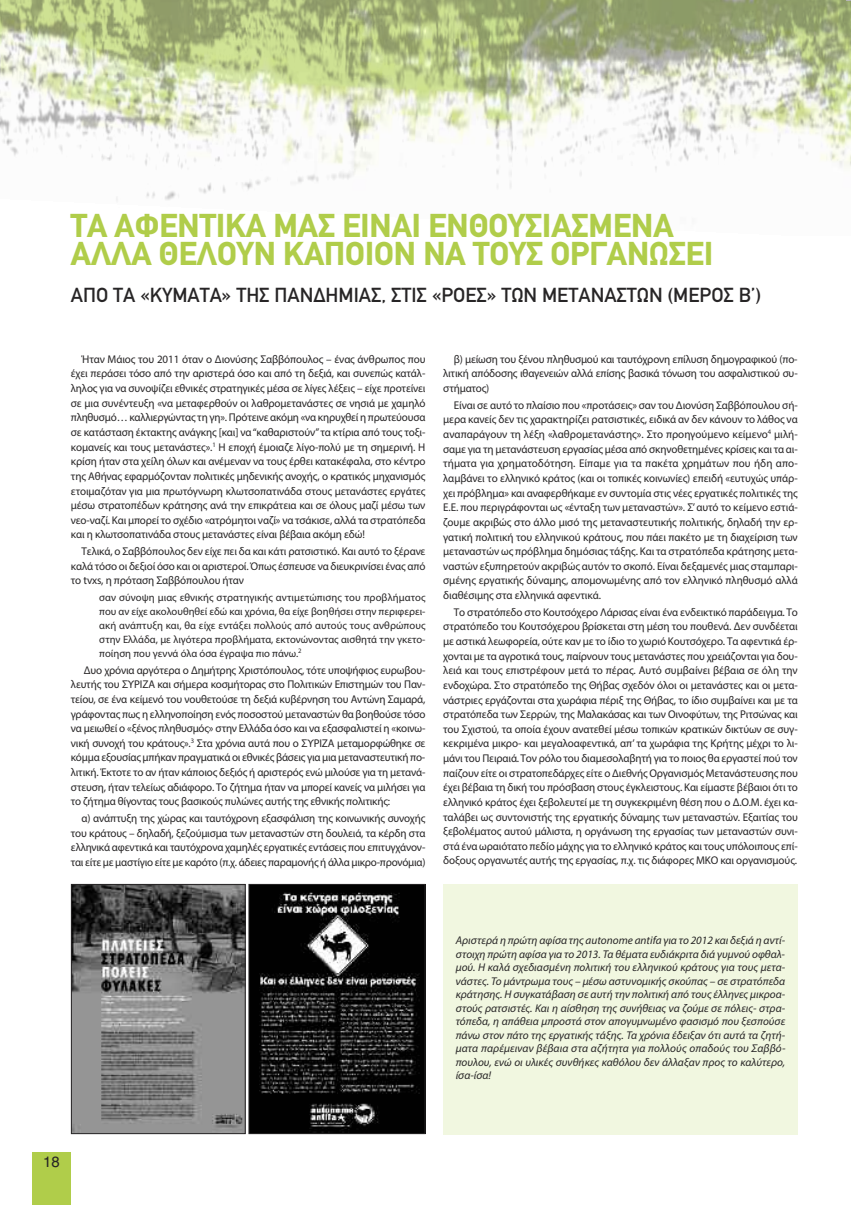
<style>
.page{position:relative;width:851px;height:1205px;background:#fff}
.page>*{position:absolute;margin:0;border:0;box-sizing:border-box;transform-origin:0 0}
.t1{font:700 32.5px/27.5px "CF Din";color:#b0cd4a}
.t2{font:20px "CF Din";color:#272526}
.t3{font:15px "Helvetica";color:#272526}
.t4{font:11.25px/14.6px "Myriad Pro";letter-spacing:-.015em;color:#272526;text-align:justify}
.t5{font:italic 11.25px/13.5px "Myriad Pro";letter-spacing:.005em;color:#272526;text-align:justify}
.t6{font:10.62px/14px "Myriad Pro";color:#272526;text-align:justify}
</style>
<div class="page">
<img style="left:0;top:0;width:850px;height:201px">
<div style="left:32px;top:1152px;width:39px;height:53px;background:#b0cd4a"></div>
<div style="left:443px;top:884px;width:354px;height:250px;background:#f1f7e0"></div>
<img style="left:250px;top:886px;width:173px;height:246px">
<div style="left:248px;top:884px;width:177px;height:250px;border:1px solid #272526"></div>
<img style="left:73px;top:886px;width:171px;height:246px">
<div style="left:71px;top:884px;width:175px;height:250px;border:1px solid #272526"></div>
<h1 class="t1" style="left:71px;top:212px;width:643px">ΤΑ ΑΦΕΝΤΙΚΑ ΜΑΣ ΕΙΝΑΙ ΕΝΘΟΥΣΙΑΣΜΕΝΑ<br>ΑΛΛΑ ΘΕΛΟΥΝ ΚΑΠΟΙΟΝ ΝΑ ΤΟΥΣ ΟΡΓΑΝΩΣΕΙ</h1>
<h2 class="t2" style="left:71px;top:284px;width:691px">ΑΠΟ ΤΑ «ΚΥΜΑΤΑ» ΤΗΣ ΠΑΝΔΗΜΙΑΣ, ΣΤΙΣ «ΡΟΕΣ» ΤΩΝ ΜΕΤΑΝΑΣΤΩΝ (ΜΕΡΟΣ Β’)</h2>
<p class="t4" style="left:71px;top:353px;width:356px;text-indent:11px">Ήταν Μάιος του 2011 όταν ο Διονύσης Σαββόπουλος – ένας άνθρωπος που έχει περάσει τόσο από την αριστερά όσο και από τη δεξιά, και συνεπώς κατάλ&shy;ληλος για να συνοψίζει εθνικές στρατηγικές μέσα σε λίγες λέξεις – είχε προτείνει σε μια συνέντευξη «να μεταφερθούν οι λαθρομετανάστες σε νησιά με χαμηλό πληθυσμό… καλλιεργώντας τη γη». Πρότεινε ακόμη «να κηρυχθεί η πρωτεύουσα σε κατάσταση έκτακτης ανάγκης [και] να“καθαριστούν”τα κτίρια από τους τοξι&shy;κομανείς και τους μετανάστες».<sup>1</sup> Η εποχή έμοιαζε λίγο-πολύ με τη σημερινή. Η κρίση ήταν στα χείλη όλων και ανέμεναν να τους έρθει κατακέφαλα, στο κέντρο της Αθήνας εφαρμόζονταν πολιτικές μηδενικής ανοχής, ο κρατικός μηχανισμός ετοιμαζόταν για μια πρωτόγνωρη κλωτσοπατινάδα στους μετανάστες εργάτες μέσω στρατοπέδων κράτησης ανά την επικράτεια και σε όλους μαζί μέσω των νεο-ναζί. Και μπορεί το σχέδιο «ατρόμητοι ναζί» να τσάκισε, αλλά τα στρατόπεδα και η κλωτσοπατινάδα στους μετανάστες είναι βέβαια ακόμη εδώ!</p>
<p class="t4" style="left:71px;top:545px;width:356px;text-indent:11px">Τελικά, ο Σαββόπουλος δεν είχε πει δα και κάτι ρατσιστικό. Και αυτό το ξέρανε καλά τόσο οι δεξιοί όσο και οι αριστεροί. Όπως έσπευσε να διευκρινίσει ένας από το tvxs, η πρόταση Σαββόπουλου ήταν</p>
<p class="t6" style="left:99px;top:591px;width:328px">σαν σύνοψη μιας εθνικής στρατηγικής αντιμετώπισης του προβλήματος που αν είχε ακολουθηθεί εδώ και χρόνια, θα είχε βοηθήσει στην περιφερει&shy;ακή ανάπτυξη και, θα είχε εντάξει πολλούς από αυτούς τους ανθρώπους στην Ελλάδα, με λιγότερα προβλήματα, εκτονώνοντας αισθητά την γκετο&shy;ποίηση που γεννά όλα όσα έγραψα πιο πάνω.<sup>2</sup></p>
<p class="t4" style="left:71px;top:663px;width:356px;text-indent:13px">Δυο χρόνια αργότερα ο Δημήτρης Χριστόπουλος, τότε υποψήφιος ευρωβου&shy;λευτής του ΣΥΡΙΖΑ και σήμερα κοσμήτορας στο Πολιτικών Επιστημών του Παν&shy;τείου, σε ένα κείμενό του νουθετούσε τη δεξιά κυβέρνηση του Αντώνη Σαμαρά, γράφοντας πως η ελληνοποίηση ενός ποσοστού μεταναστών θα βοηθούσε τόσο να μειωθεί ο «ξένος πληθυσμός» στην Ελλάδα όσο και να εξασφαλιστεί η «κοινω&shy;νική συνοχή του κράτους».<sup>3</sup> Στα χρόνια αυτά που ο ΣΥΡΙΖΑ μεταμορφώθηκε σε κόμμα εξουσίας μπήκαν πραγματικά οι εθνικές βάσεις για μια μεταναστευτική πο&shy;λιτική. Έκτοτε το αν ήταν κάποιος δεξιός ή αριστερός ενώ μιλούσε για τη μετανά&shy;στευση, ήταν τελείως αδιάφορο. Το ζήτημα ήταν να μπορεί κανείς να μιλήσει για το ζήτημα θίγοντας τους βασικούς πυλώνες αυτής της εθνικής πολιτικής:</p>
<p class="t4" style="left:71px;top:812px;width:356px;text-indent:11px">α) ανάπτυξη της χώρας και ταυτόχρονη εξασφάλιση της κοινωνικής συνοχής του κράτους – δηλαδή, ξεζούμισμα των μεταναστών στη δουλειά, τα κέρδη στα ελληνικά αφεντικά και ταυτόχρονα χαμηλές εργατικές εντάσεις που επιτυγχάνον&shy;ται είτε με μαστίγιο είτε με καρότο (π.χ. άδειες παραμονής ή άλλα μικρο-προνόμια)</p>
<p class="t4" style="left:443px;top:353px;width:356px;text-indent:11px">β) μείωση του ξένου πληθυσμού και ταυτόχρονη επίλυση δημογραφικού (πο&shy;λιτική απόδοσης ιθαγενειών αλλά επίσης βασικά τόνωση του ασφαλιστικού συ&shy;στήματος)</p>
<p class="t4" style="left:443px;top:399px;width:356px;text-indent:11px">Είναι σε αυτό το πλαίσιο που «προτάσεις» σαν του Διονύση Σαββόπουλου σή&shy;μερα κανείς δεν τις χαρακτηρίζει ρατσιστικές, ειδικά αν δεν κάνουν το λάθος να αναπαράγουν τη λέξη «λαθρομετανάστης». Στο προηγούμενο κείμενο<sup>4</sup> μιλή&shy;σαμε για τη μετανάστευση εργασίας μέσα από σκηνοθετημένες κρίσεις και τα αι&shy;τήματα για χρηματοδότηση. Είπαμε για τα πακέτα χρημάτων που ήδη απο&shy;λαμβάνει το ελληνικό κράτος (και οι τοπικές κοινωνίες) επειδή «ευτυχώς υπάρ&shy;χει πρόβλημα» και αναφερθήκαμε εν συντομία στις νέες εργατικές πολιτικές της Ε.Ε. που περιγράφονται ως «ένταξη των μεταναστών». Σ’αυτό το κείμενο εστιά&shy;ζουμε ακριβώς στο άλλο μισό της μεταναστευτικής πολιτικής, δηλαδή την ερ&shy;γατική πολιτική του ελληνικού κράτους, που πάει πακέτο με τη διαχείριση των μεταναστών ως πρόβλημα δημόσιας τάξης. Και τα στρατόπεδα κράτησης μετα&shy;ναστών εξυπηρετούν ακριβώς αυτόν το σκοπό. Είναι δεξαμενές μιας σταμπαρι&shy;σμένης εργατικής δύναμης, απομονωμένης από τον ελληνικό πληθυσμό αλλά διαθέσιμης στα ελληνικά αφεντικά.</p>
<p class="t4" style="left:443px;top:605px;width:356px;text-indent:11px">Το στρατόπεδο στο Κουτσόχερο Λάρισας είναι ένα ενδεικτικό παράδειγμα. Το στρατόπεδο του Κουτσόχερου βρίσκεται στη μέση του πουθενά. Δεν συνδέεται με αστικά λεωφορεία, ούτε καν με το ίδιο το χωριό Κουτσόχερο. Tα αφεντικά έρ&shy;χονται με τα αγροτικά τους, παίρνουν τους μετανάστες που χρειάζονται για δου&shy;λειά και τους επιστρέφουν μετά το πέρας. Αυτό συμβαίνει βέβαια σε όλη την ενδοχώρα. Στο στρατόπεδο της Θήβας σχεδόν όλοι οι μετανάστες και οι μετα&shy;νάστριες εργάζονται στα χωράφια πέριξ της Θήβας, το ίδιο συμβαίνει και με τα στρατόπεδα των Σερρών, της Μαλακάσας και των Οινοφύτων, της Ριτσώνας και του Σχιστού, τα οποία έχουν ανατεθεί μέσω τοπικών κρατικών δικτύων σε συγ&shy;κεκριμένα μικρο- και μεγαλοαφεντικά, απ’ τα χωράφια της Κρήτης μέχρι το λι&shy;μάνι του Πειραιά.Τον ρόλο του διαμεσολαβητή για το ποιος θα εργαστεί πού τον παίζουν είτε οι στρατοπεδάρχες είτε ο Διεθνής Οργανισμός Μετανάστευσης που έχει βέβαια τη δική του πρόσβαση στους έγκλειστους. Και είμαστε βέβαιοι ότι το ελληνικό κράτος έχει ξεβολευτεί με τη συγκεκριμένη θέση που ο Δ.Ο.Μ. έχει κα&shy;ταλάβει ως συντονιστής της εργατικής δύναμης των μεταναστών. Εξαιτίας του ξεβολέματος αυτού μάλιστα, η οργάνωση της εργασίας των μεταναστών συνι&shy;στά ένα ωραιότατο πεδίο μάχης για το ελληνικό κράτος και τους υπόλοιπους επί&shy;δοξους οργανωτές αυτής της εργασίας, π.χ. τις διάφορες ΜΚΟ και οργανισμούς.</p>
<p class="t5" style="left:455px;top:934px;width:331px">Αριστερά η πρώτη αφίσα της autonome antifa για το 2012 και δεξιά η αντί&shy;στοιχη πρώτη αφίσα για το 2013. Τα θέματα ευδιάκριτα διά γυμνού οφθαλ&shy;μού. Η καλά σχεδιασμένη πολιτική του ελληνικού κράτους για τους μετα&shy;νάστες. Το μάντρωμα τους – μέσω αστυνομικής σκούπας – σε στρατόπεδα κράτησης. Η συγκατάβαση σε αυτή την πολιτική από τους έλληνες μικροα&shy;στούς ρατσιστές. Και η αίσθηση της συνήθειας να ζούμε σε πόλεις- στρα&shy;τόπεδα, η απάθεια μπροστά στον απογυμνωμένο φασισμό που ξεσπούσε πάνω στον πάτο της εργατικής τάξης. Τα χρόνια έδειξαν ότι αυτά τα ζητή&shy;ματα παρέμειναν βέβαια στα αζήτητα για πολλούς οπαδούς του Σαββό&shy;πουλου, ενώ οι υλικές συνθήκες καθόλου δεν άλλαξαν προς το καλύτερο, ίσα-ίσα!</p>
<h3 class="t3" style="left:43px;top:1153px;width:18px">18</h3>
</div>
